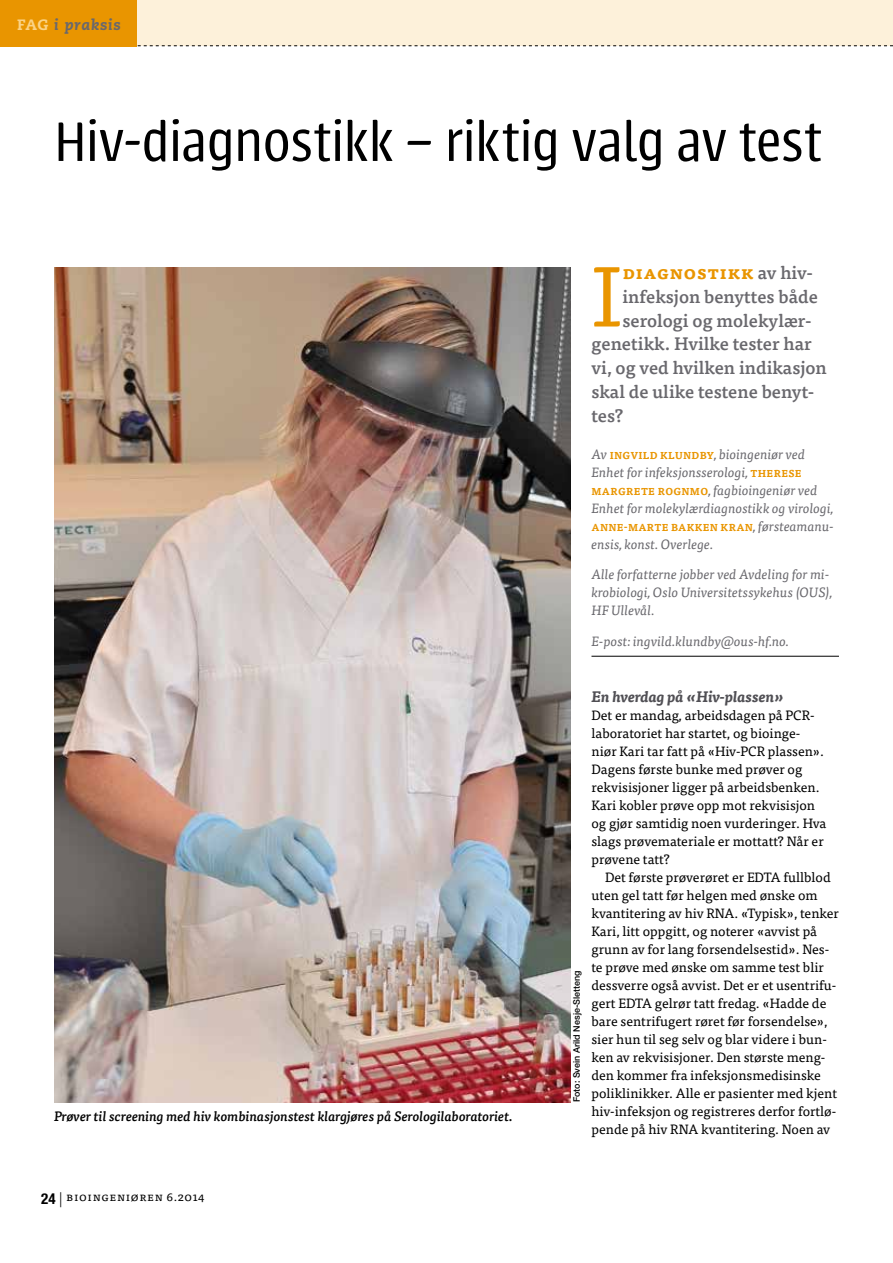
<style>
.page{position:relative;width:893px;height:1263px;background:#fff}
.page>*{position:absolute;margin:0;border:0;box-sizing:border-box;transform-origin:0 0}
.t1{font:300 94.65px "Urbana";color:#e99500}
.t2{font:300 61.5px "Urbana";letter-spacing:-.015em;color:#000}
.t3{font:500 18px "Tisa Pro";color:#69686d}
.t4{font:700 18px "Tisa Pro";letter-spacing:.02em;color:#e99500}
.t5{font:italic 700 15px "Tisa Pro";color:#504f54}
.t6{font:italic 800 15px "Caecilia LT Std";letter-spacing:.045em;color:#69686d}
.t7{font:13.5px/18px "Tisa Pro";color:#000}
.t8{font:italic 13.5px/18px "Tisa Pro";color:#69686d}
.t9{font:italic 500 13.5px "Tisa Pro";color:#000}
.t10{font:12px "Tisa Pro";letter-spacing:.05em;color:#000}
.t11{font:700 9.9px "Tisa Pro";letter-spacing:.03em;color:#e99500}
.t12{font:500 9px "Helvetica Neue LT Pro";color:#000}
.s1{font-style:normal;color:#fbd386}
.s2{font-family:"Helvetica Neue LT Pro";font-weight:700;font-stretch:condensed;font-size:15px}
.s3{font-family:"Helvetica Neue LT Pro";font-weight:300;font-size:15px}
.s4{font-weight:500;color:#69686d}
.s5{font-weight:700;font-style:normal;font-size:9.9px;color:#e99500}
.s6{font-weight:400;font-style:italic;font-size:13.5px;color:#69686d}
</style>
<div class="page">
<div style="left:0;top:0;width:893px;height:46px;background:#fdf1da"></div>
<svg style="left:136px;top:45px;width:757px;height:1px"></svg>
<div style="left:0;top:0;width:136px;height:46px;background:#e99500"></div>
<hr style="left:591px;top:656px;width:248px;height:1px;background:#000">
<img style="left:54px;top:268px;width:516px;height:834px">
<p class="t6" style="left:17px;top:15px;width:105px"><span class="s1">FAG</span> i praksis</p>
<h2 class="t2" style="left:54px;top:110px;width:769px">Hiv-diagnostikk – riktig valg av test</h2>
<p class="t9" style="left:54px;top:1106px;width:460px">Prøver til screening med hiv kombinasjonstest klargjøres på Serologilaboratoriet.</p>
<p class="t10" style="left:41px;top:1188px;width:165px"><span class="s2">24</span> <span class="s3">|</span> Bioingeniøren 6.2014</p>
<h1 class="t1" style="left:591px;top:248px;width:32px">I</h1>
<h3 class="t4" style="left:622px;top:257px;width:192px">diagnostikk <span class="s4">av hiv-</span></h3>
<h3 class="t3" style="left:622px;top:282px;width:197px">infeksjon benyttes både</h3>
<h3 class="t3" style="left:622px;top:306px;width:191px">serologi og molekylær-</h3>
<h3 class="t3" style="left:591px;top:330px;width:222px">genetikk. Hvilke tester har</h3>
<h3 class="t3" style="left:591px;top:354px;width:237px">vi, og ved hvilken indikasjon</h3>
<h3 class="t3" style="left:591px;top:378px;width:224px">skal de ulike testene benyt-</h3>
<h3 class="t3" style="left:591px;top:402px;width:34px">tes?</h3>
<p class="t8" style="left:591px;top:444px;width:243px">Av <span class="s5">INGVILD KLUNDBY</span>, bioingeniør ved Enhet for infeksjonsserologi, <span class="s5">THERESE MARGRETE ROGNMO</span>, fagbioingeniør ved Enhet for molekylærdiagnostikk og virologi,</p>
<p class="t11" style="left:591px;top:519px;width:244px">ANNE-MARTE BAKKEN KRAN<span class="s6">, førsteamanu-</span></p>
<p class="t8" style="left:591px;top:534px;width:123px">ensis, konst. Overlege.</p>
<p class="t8" style="left:591px;top:565px;width:242px">Alle forfatterne jobber ved Avdeling for mi&shy;krobiologi, Oslo Universitetssykehus (OUS),<br>HF Ullevål.</p>
<p class="t8" style="left:591px;top:631px;width:199px">E-post: ingvild.klundby@ous-hf.no.</p>
<p class="t12" style="left:571px;top:1102px;width:134px;rotate:-90deg">Foto: Svein Arild Nesje-Sletteng</p>
<p class="t5" style="left:591px;top:685px;width:194px">En hverdag på «Hiv-plassen»</p>
<p class="t7" style="left:591px;top:705px;width:236px">Det er mandag, arbeidsdagen på PCR&shy;laboratoriet har startet, og bioinge&shy;niør Kari tar fatt på «Hiv-PCR plassen».<br>Dagens første bunke med prøver og rekvisisjoner ligger på arbeidsbenken.<br>Kari kobler prøve opp mot rekvisisjon og gjør samtidig noen vurderinger. Hva slags prøvemateriale er mottatt? Når er prøvene tatt?</p>
<p class="t7" style="left:591px;top:867px;width:249px;text-indent:14px">Det første prøverøret er EDTA fullblod uten gel tatt før helgen med ønske om kvantitering av hiv RNA. «Typisk», tenker Kari, litt oppgitt, og noterer «avvist på grunn av for lang forsendelsestid». Nes&shy;te prøve med ønske om samme test blir dessverre også avvist. Det er et usentrifu&shy;gert EDTA gelrør tatt fredag. «Hadde de bare sentrifugert røret før forsendelse», sier hun til seg selv og blar videre i bun&shy;ken av rekvisisjoner. Den største meng&shy;den kommer fra infeksjonsmedisinske poliklinikker. Alle er pasienter med kjent hiv-infeksjon og registreres derfor fortlø&shy;pende på hiv RNA kvantitering. Noen av</p>
</div>
